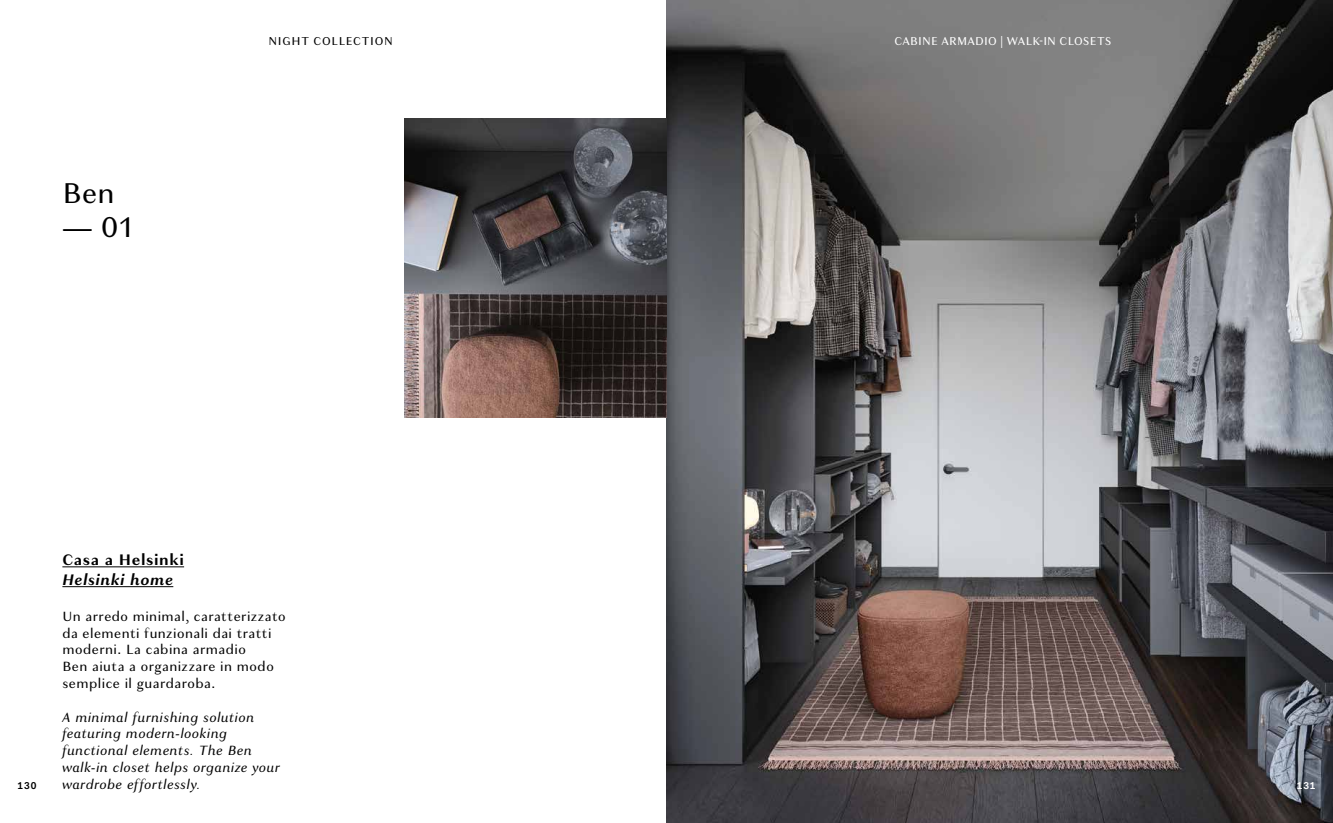
<style>
.page{position:relative;width:1333px;height:823px;background:#fff}
.page>*{position:absolute;margin:0;border:0;box-sizing:border-box;transform-origin:0 0}
.t1{font:30px "Granville";color:#000}
.t2{font:700 16px "Granville";letter-spacing:.035em;color:#000}
.t3{font:italic 700 16px "Granville";letter-spacing:.04em;color:#000}
.t4{font:14px/16.8px "Granville";letter-spacing:.035em;color:#000}
.t5{font:italic 14px/16.8px "Granville";letter-spacing:.035em;color:#000}
.t6{font:12px "Granville";letter-spacing:.02em;color:#fff}
.t7{font:12px "Granville";letter-spacing:.06em;color:#000}
.t8{font:600 10px "Fakt";color:#fff}
.t9{font:600 10px "Fakt";color:#000}
</style>
<div class="page">
<img style="left:666px;top:0;width:666px;height:822px">
<img style="left:404px;top:119px;width:262px;height:298px">
<hr style="left:62px;top:566px;width:122px;height:1px;background:#000">
<hr style="left:62px;top:586px;width:111px;height:1px;background:#000">
<h1 class="t1" style="left:62px;top:174px;width:54px">Ben</h1>
<h1 class="t1" style="left:62px;top:208px;width:74px">— 01</h1>
<p class="t7" style="left:268px;top:33px;width:126px">NIGHT COLLECTION</p>
<p class="t6" style="left:894px;top:33px;width:218px">CABINE ARMADIO | WALK-IN CLOSETS</p>
<p class="t9" style="left:18px;top:778px;width:20px">130</p>
<p class="t2" style="left:62px;top:548px;width:123px">Casa a Helsinki</p>
<p class="t3" style="left:62px;top:568px;width:112px">Helsinki home</p>
<p class="t4" style="left:62px;top:607px;width:225px">Un arredo minimal, caratterizzato da elementi funzionali dai tratti moderni. La cabina armadio<br>Ben aiuta a organizzare in modo semplice il guardaroba.</p>
<p class="t5" style="left:62px;top:708px;width:219px">A minimal furnishing solution featuring modern-looking functional elements. The Ben walk-in closet helps organize your wardrobe effortlessly.</p>
<p class="t8" style="left:1296px;top:778px;width:20px">131</p>
</div>
